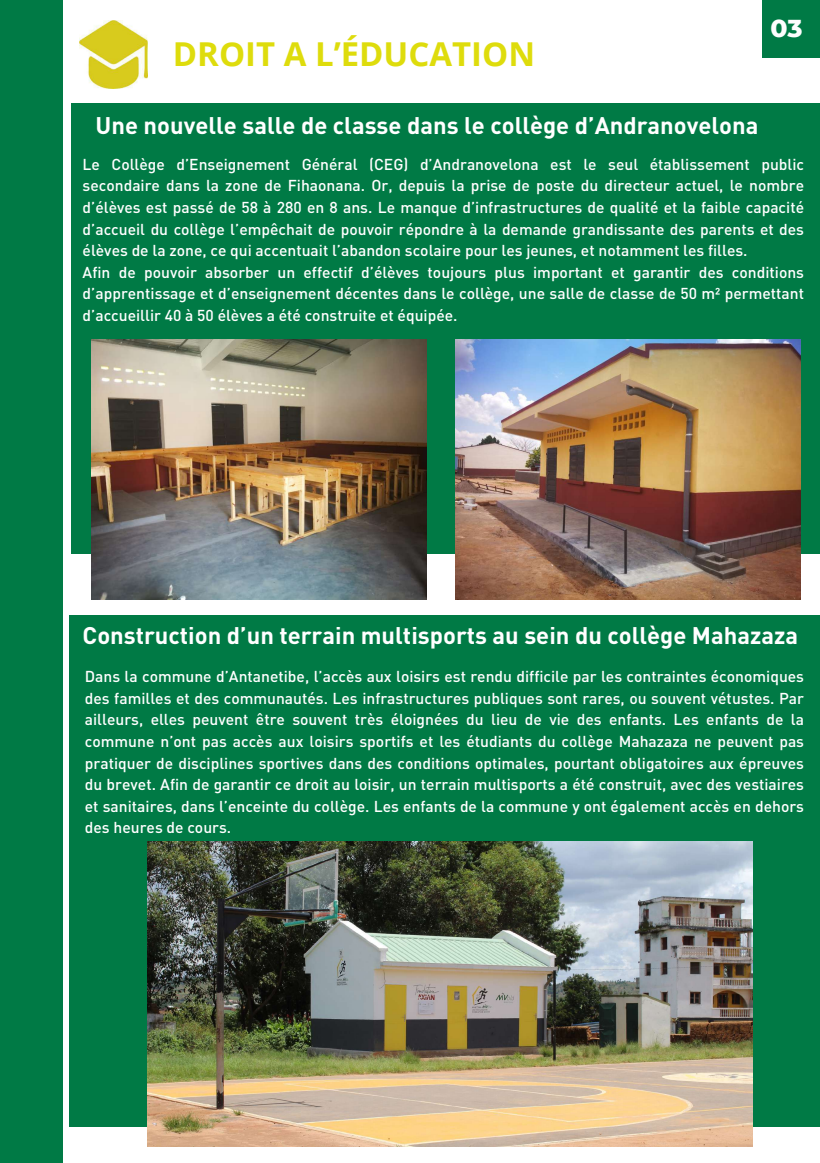
<style>
.page{position:relative;width:820px;height:1163px;background:#fff}
.page>*{position:absolute;margin:0;border:0;box-sizing:border-box;transform-origin:0 0}
.t1{font:700 32.94px "Open Sans";color:#dedc0c}
.t2{font:800 25px "Montserrat";color:#fdfdfd}
.t3{font:700 23.75px "DIN Pro";color:#fff}
.t4{font:500 15.62px/21.6px "DIN Pro";color:#fff}
</style>
<div class="page">
<div style="left:71px;top:103px;width:748px;height:450px;background:#007a45"></div>
<div style="left:70px;top:615px;width:749px;height:511px;background:#007a45"></div>
<div style="left:0;top:0;width:62px;height:1162px;background:#007a45"></div>
<img style="left:79px;top:20px;width:68px;height:68px">
<div style="left:762px;top:0;width:57px;height:57px;background:#007a45"></div>
<img style="left:455px;top:340px;width:345px;height:259px">
<img style="left:92px;top:340px;width:334px;height:259px">
<img style="left:147px;top:841px;width:605px;height:305px">
<h1 class="t1" style="left:173px;top:31px;width:363px">DROIT A L’ÉDUCATION</h1>
<h2 class="t2" style="left:770px;top:5px;width:34px">05</h2>
<h2 class="t2" style="left:770px;top:13px;width:34px">03</h2>
<h3 class="t3" style="left:95px;top:110px;width:664px">Une nouvelle salle de classe dans le collège d’Andranovelona</h3>
<p class="t4" style="left:83px;top:153px;width:722px">Le Collège d’Enseignement Général (CEG) d’Andranovelona est le seul établissement public secondaire dans la zone de Fihaonana. Or, depuis la prise de poste du directeur actuel, le nombre d’élèves est passé de 58 à 280 en 8 ans. Le manque d’infrastructures de qualité et la faible capacité d’accueil du collège l’empêchait de pouvoir répondre à la demande grandissante des parents et des élèves de la zone, ce qui accentuait l’abandon scolaire pour les jeunes, et notamment les filles.<br>Afin de pouvoir absorber un effectif d’élèves toujours plus important et garantir des conditions d’apprentissage et d’enseignement décentes dans le collège, une salle de classe de 50 m² permettant d’accueillir 40 à 50 élèves a été construite et équipée.</p>
<h3 class="t3" style="left:83px;top:620px;width:717px">Construction d’un terrain multisports au sein du collège Mahazaza</h3>
<p class="t4" style="left:85px;top:665px;width:720px;text-align:justify">Dans la commune d’Antanetibe, l’accès aux loisirs est rendu difficile par les contraintes économiques des familles et des communautés. Les infrastructures publiques sont rares, ou souvent vétustes. Par ailleurs, elles peuvent être souvent très éloignées du lieu de vie des enfants. Les enfants de la commune n’ont pas accès aux loisirs sportifs et les étudiants du collège Mahazaza ne peuvent pas pratiquer de disciplines sportives dans des conditions optimales, pourtant obligatoires aux épreuves du brevet. Afin de garantir ce droit au loisir, un terrain multisports a été construit, avec des vestiaires et sanitaires, dans l’enceinte du collège. Les enfants de la commune y ont également accès en dehors des heures de cours.</p>
</div>
